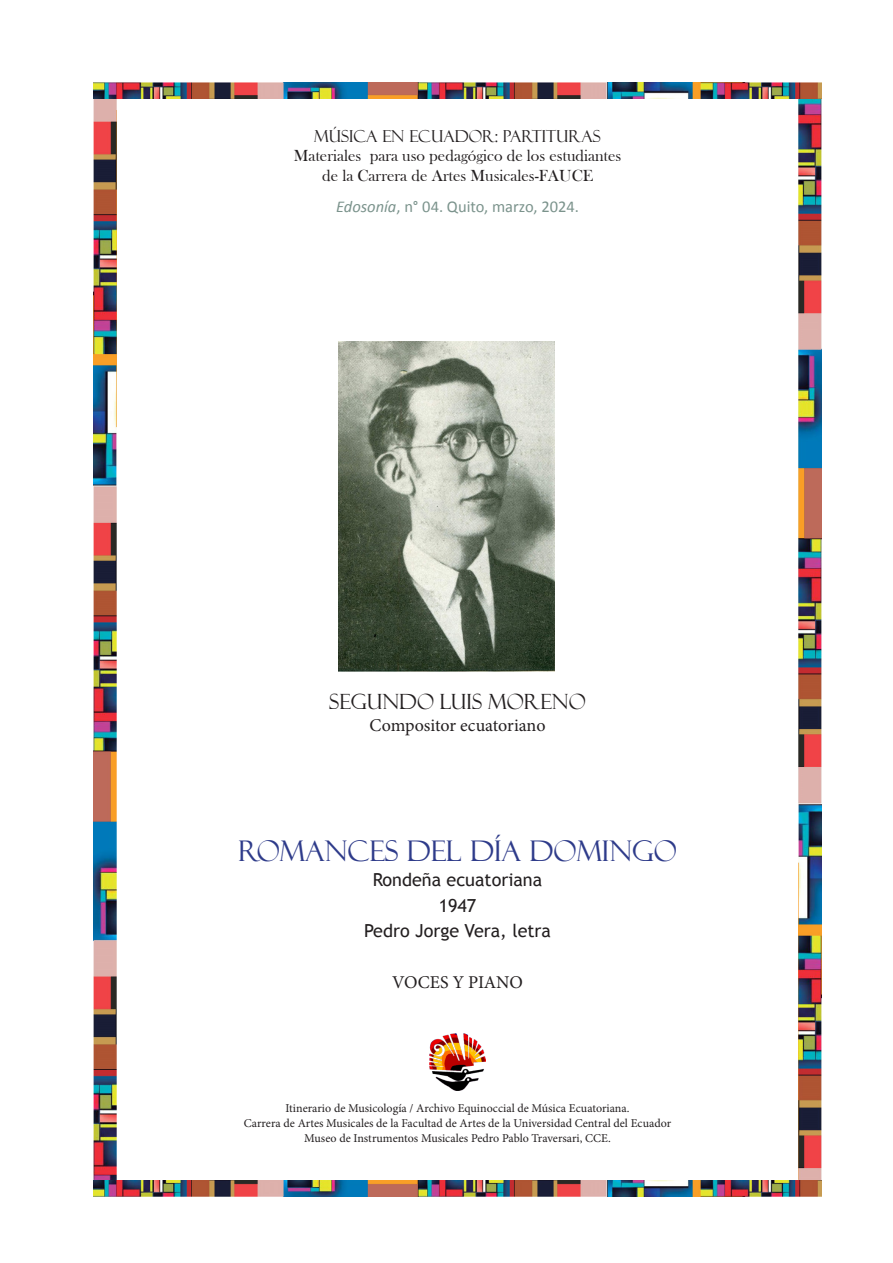
<style>
.page{position:relative;width:893px;height:1263px;background:#fff}
.page>*{position:absolute;margin:0;border:0;box-sizing:border-box;transform-origin:0 0}
.t1{font:28.5px "Felix Titling";color:#2e3b8a}
.t2{font:21px "Felix Titling";color:#231f20}
.t3{font:18px "Trebuchet MS";color:#231f20}
.t4{font:18px "Minion Pro";letter-spacing:-.005em;color:#231f20}
.t5{font:16.5px "Bask Old Face";color:#231f20}
.t6{font:16.5px "Calibri";color:#7b938c}
.t7{font:16.5px "Felix Titling";color:#231f20}
.t8{font:12px "Minion Pro";color:#231f20}
.s1{font-style:italic}
</style>
<div class="page">
<img style="left:94px;top:99px;width:23px;height:1081px">
<img style="left:798px;top:99px;width:23px;height:1081px">
<img style="left:94px;top:83px;width:727px;height:16px">
<img style="left:94px;top:1180px;width:727px;height:16px">
<img style="left:430px;top:1033px;width:55px;height:58px">
<img style="left:339px;top:341px;width:215px;height:330px">
<p class="t7" style="left:314px;top:126px;width:288px">MÚSICA EN ECUADOR: PARTITURAS</p>
<p class="t5" style="left:294px;top:147px;width:329px">Materiales para uso pedagógico de los estudiantes</p>
<p class="t5" style="left:322px;top:167px;width:272px">de la Carrera de Artes Musicales-FAUCE</p>
<p class="t6" style="left:336px;top:196px;width:244px"><span class="s1">Edosonía</span>, n° 04. Quito, marzo, 2024.</p>
<p class="t2" style="left:329px;top:690px;width:258px">SEGUNDO LUIS MORENO</p>
<p class="t4" style="left:369px;top:713px;width:178px">Compositor ecuatoriano</p>
<p class="t1" style="left:238px;top:834px;width:441px">ROMANCES DEL DÍA DOMINGO</p>
<p class="t3" style="left:373px;top:869px;width:171px">Rondeña ecuatoriana</p>
<p class="t3" style="left:439px;top:895px;width:39px">1947</p>
<p class="t3" style="left:364px;top:920px;width:189px">Pedro Jorge Vera, letra</p>
<p class="t4" style="left:392px;top:970px;width:132px">VOCES Y PIANO</p>
<p class="t8" style="left:286px;top:1100px;width:345px">Itinerario de Musicología / Archivo Equinoccial de Música Ecuatoriana.</p>
<p class="t8" style="left:244px;top:1115px;width:429px">Carrera de Artes Musicales de la Facultad de Artes de la Universidad Central del Ecuador</p>
<p class="t8" style="left:304px;top:1130px;width:308px">Museo de Instrumentos Musicales Pedro Pablo Traversari, CCE.</p>
</div>
